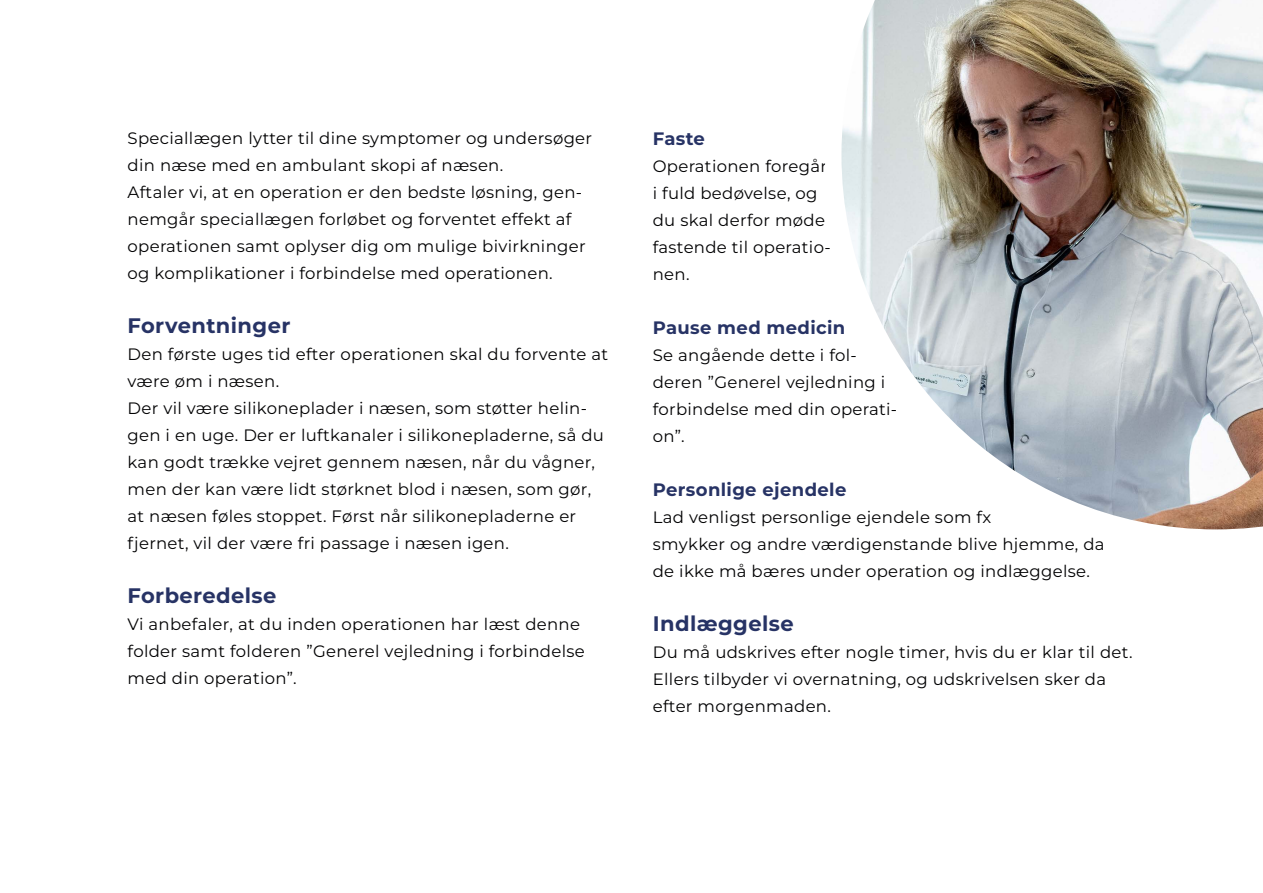
<style>
.page{position:relative;width:1263px;height:893px;background:#fff}
.page>*{position:absolute;margin:0;border:0;box-sizing:border-box;transform-origin:0 0}
.t1{font:700 21px "Montserrat";letter-spacing:.02em;color:#273365}
.t2{font:700 18px "Montserrat";letter-spacing:.02em;color:#273365}
.t3{font:16.5px/27px "Montserrat";letter-spacing:.02em;color:#020203}
</style>
<div class="page">
<img style="left:841px;top:0;width:422px;height:530px">
<p class="t3" style="left:128px;top:124px;width:466px">Speciallægen lytter til dine symptomer og undersøger din næse med en ambulant skopi af næsen.<br>Aftaler vi, at en operation er den bedste løsning, gen&shy;nemgår speciallægen forløbet og forventet effekt af operationen samt oplyser dig om mulige bivirkninger og komplikationer i forbindelse med operationen.</p>
<p class="t1" style="left:128px;top:310px;width:164px">Forventninger</p>
<p class="t3" style="left:128px;top:340px;width:482px">Den første uges tid efter operationen skal du forvente at være øm i næsen.<br>Der vil være silikoneplader i næsen, som støtter helin&shy;gen i en uge. Der er luftkanaler i silikonepladerne, så du kan godt trække vejret gennem næsen, når du vågner, men der kan være lidt størknet blod i næsen, som gør, at næsen føles stoppet. Først når silikonepladerne er fjernet, vil der være fri passage i næsen igen.</p>
<p class="t1" style="left:128px;top:580px;width:150px">Forberedelse</p>
<p class="t3" style="left:128px;top:610px;width:459px">Vi anbefaler, at du inden operationen har læst denne folder samt folderen ”Generel vejledning i forbindelse med din operation”.</p>
<p class="t2" style="left:653px;top:126px;width:54px">Faste</p>
<p class="t3" style="left:653px;top:152px;width:180px">Operationen foregår i fuld bedøvelse, og du skal derfor møde fastende til operatio&shy;nen.</p>
<p class="t2" style="left:653px;top:315px;width:194px">Pause med medicin</p>
<p class="t3" style="left:653px;top:341px;width:246px">Se angående dette i fol&shy;deren ”Generel vejledning i forbindelse med din operati&shy;on”.</p>
<p class="t2" style="left:653px;top:477px;width:195px">Personlige ejendele</p>
<p class="t3" style="left:653px;top:503px;width:453px">Lad venligst personlige ejendele som fx<br>smykker og andre værdigenstande blive hjemme, da de ikke må bæres under operation og indlæggelse.</p>
<p class="t1" style="left:653px;top:608px;width:142px">Indlæggelse</p>
<p class="t3" style="left:653px;top:638px;width:481px">Du må udskrives efter nogle timer, hvis du er klar til det.<br>Ellers tilbyder vi overnatning, og udskrivelsen sker da efter morgenmaden.</p>
</div>
